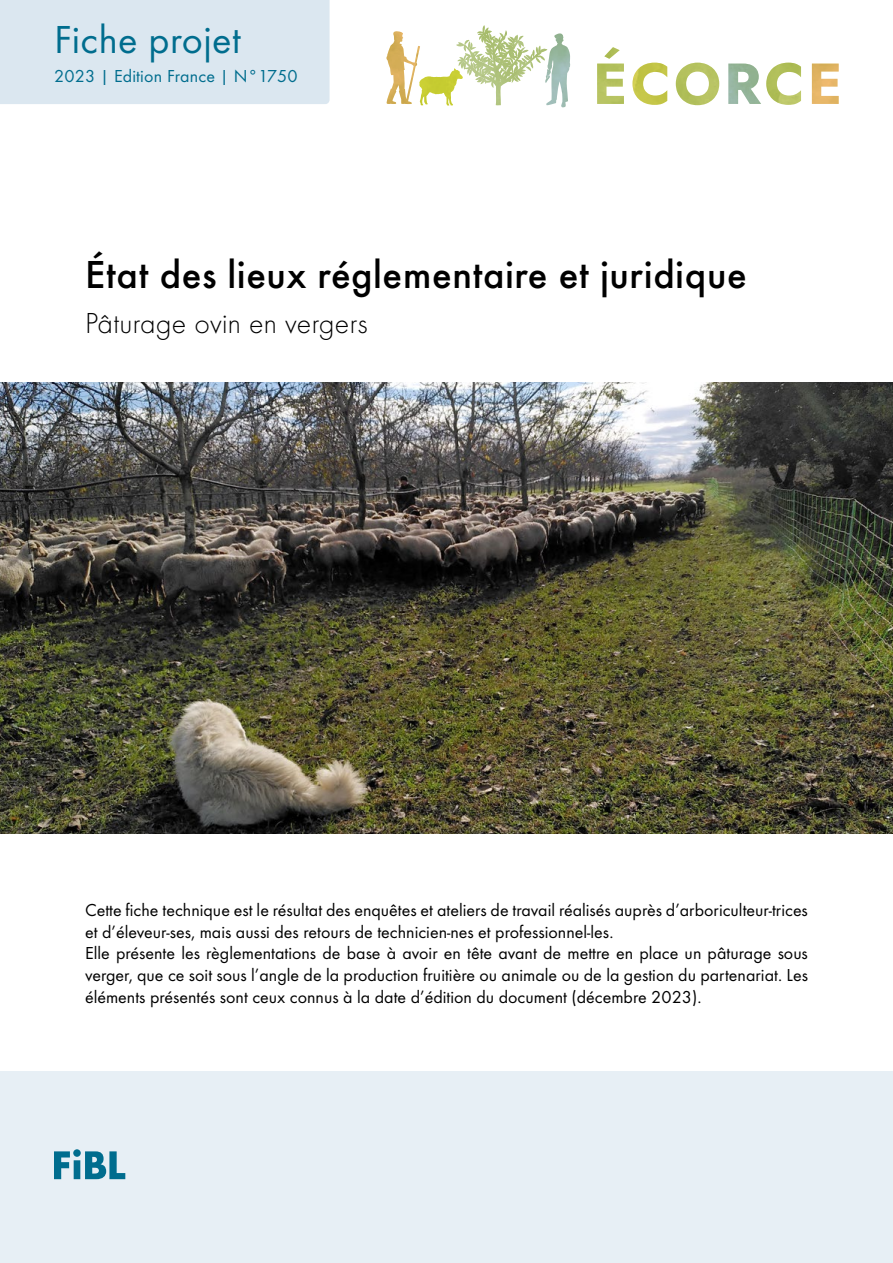
<style>
.page{position:relative;width:893px;height:1263px;background:#fff}
.page>*{position:absolute;margin:0;border:0;box-sizing:border-box;transform-origin:0 0}
.t1{font:500 40.5px "Function Pro";letter-spacing:.015em;color:#000}
.t2{font:40.5px "Function Pro";letter-spacing:.01em;color:#006d8e}
.t3{font:300 30px "Function Pro";letter-spacing:.01em;color:#000}
.t4{font:18px/21.6px "Function Pro";color:#000}
.t5{font:18px "Function Pro";letter-spacing:.01em;color:#006d8e}
</style>
<div class="page">
<img style="left:0;top:383px;width:893px;height:450px">
<div style="left:0;top:0;width:330px;height:104px;background:#dbe7f0"></div>
<img style="left:651px;top:62px;width:188px;height:42px">
<svg style="left:597px;top:47px;width:27px;height:57px"></svg>
<svg style="left:632px;top:63px;width:35px;height:42px"></svg>
<svg style="left:676px;top:63px;width:43px;height:42px"></svg>
<svg style="left:728px;top:63px;width:73px;height:42px"></svg>
<svg style="left:812px;top:64px;width:27px;height:40px"></svg>
<svg style="left:386px;top:25px;width:184px;height:82px"></svg>
<div style="left:0;top:1071px;width:893px;height:192px;background:#e7eff5"></div>
<svg style="left:54px;top:1149px;width:71px;height:30px"></svg>
<h1 class="t2" style="left:54px;top:16px;width:188px">Fiche projet</h1>
<p class="t5" style="left:54px;top:65px;width:245px">2023 | Edition France | N°1750</p>
<h1 class="t1" style="left:85px;top:250px;width:663px">État des lieux réglementaire et juridique</h1>
<h2 class="t3" style="left:85px;top:306px;width:284px">Pâturage ovin en vergers</h2>
<p class="t4" style="left:85px;top:899px;width:724px">Cette fiche technique est le résultat des enquêtes et ateliers de travail réalisés auprès d’arboriculteur-trices et d’éleveur-ses, mais aussi des retours de technicien-nes et professionnel-les.<br>Elle présente les règlementations de base à avoir en tête avant de mettre en place un pâturage sous verger, que ce soit sous l’angle de la production fruitière ou animale ou de la gestion du partenariat. Les éléments présentés sont ceux connus à la date d’édition du document (décembre 2023).</p>
</div>
